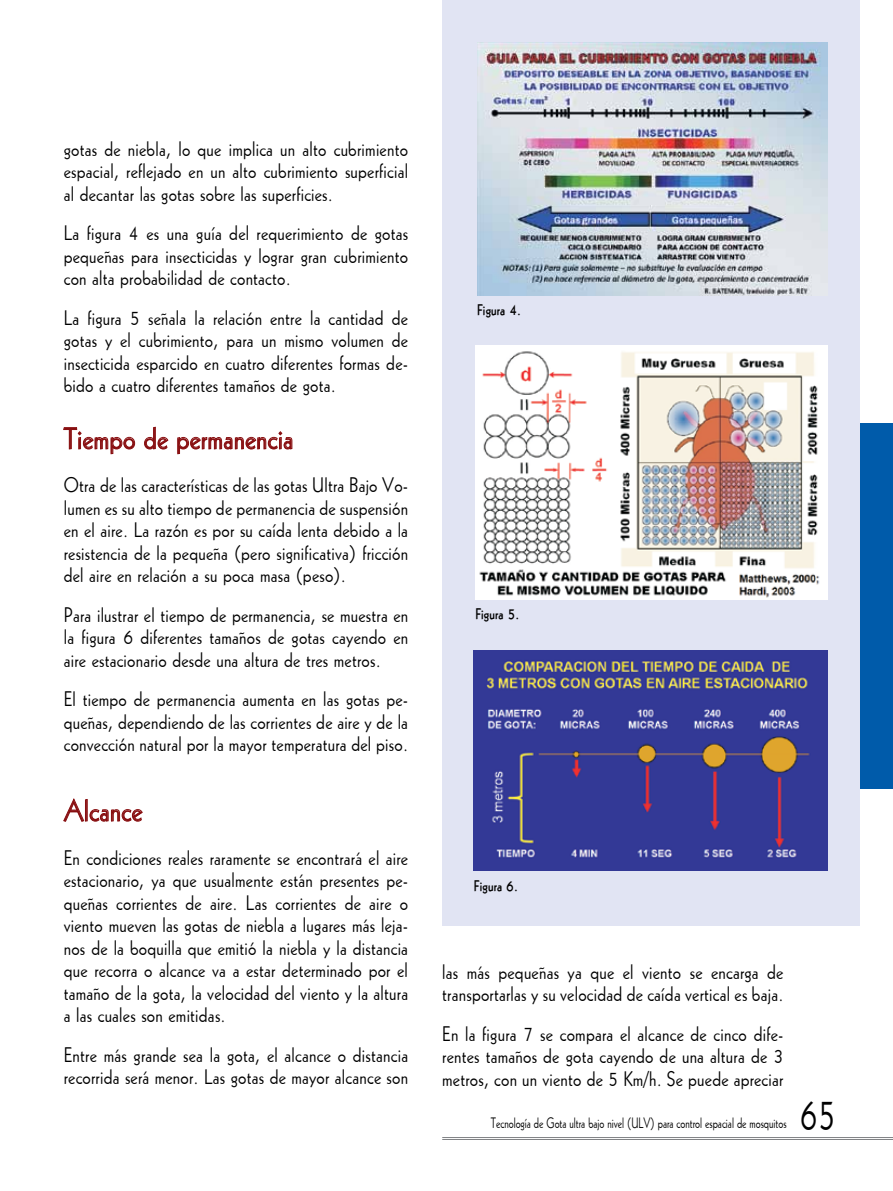
<style>
.page{position:relative;width:893px;height:1191px;background:#fff}
.page>*{position:absolute;margin:0;border:0;box-sizing:border-box;transform-origin:0 0}
.t1{font:45px "Geo 112 Thin Normal";color:#000}
.t2{font:30px "Geo 112 Thin Normal";letter-spacing:.01em;color:#880e10;scale:1.25 1}
.t3{font:21px/22.5px "Geo 112 Thin Normal";letter-spacing:.01em;color:#000;text-align:justify;scale:1.2 1}
.t4{font:15px "Geo 112 Thin Normal";color:#000}
.t5{font:100 15px "Geo 112";letter-spacing:.01em;color:#000;scale:1.25 1}
</style>
<div class="page">
<hr style="left:442px;top:1139px;width:451px;height:1px;background:#808285">
<hr style="left:442px;top:1137px;width:451px;height:1px;background:#808285">
<div style="left:850px;top:423px;width:43px;height:365px;background:#005baa"></div>
<svg style="left:63px;top:427px;width:72px;height:27px"></svg>
<svg style="left:144px;top:426px;width:25px;height:24px"></svg>
<svg style="left:177px;top:431px;width:116px;height:23px"></svg>
<svg style="left:63px;top:798px;width:80px;height:24px"></svg>
<div style="left:442px;top:0;width:418px;height:926px;background:#e1e4f3"></div>
<img style="left:477px;top:43px;width:350px;height:253px">
<img style="left:474px;top:650px;width:353px;height:221px">
<img style="left:475px;top:345px;width:352px;height:255px">
<p class="t3" style="left:64px;top:134px;width:288px">gotas de niebla, lo que implica un alto cubrimiento espacial, reflejado en un alto cubrimiento superficial al decantar las gotas sobre las superficies.</p>
<p class="t3" style="left:64px;top:218px;width:288px">La figura 4 es una guía del requerimiento de gotas pequeñas para insecticidas y lograr gran cubrimiento con alta probabilidad de contacto.</p>
<p class="t3" style="left:64px;top:303px;width:289px">La figura 5 señala la relación entre la cantidad de gotas y el cubrimiento, para un mismo volumen de insecticida esparcido en cuatro diferentes formas de&shy;bido a cuatro diferentes tamaños de gota.</p>
<h2 class="t2" style="left:64px;top:411px;width:185px">Tiempo de permanencia</h2>
<p class="t3" style="left:64px;top:470px;width:289px">Otra de las características de las gotas Ultra Bajo Vo&shy;lumen es su alto tiempo de permanencia de suspensión en el aire. La razón es por su caída lenta debido a la resistencia de la pequeña (pero significativa) fricción del aire en relación a su poca masa (peso).</p>
<p class="t3" style="left:64px;top:600px;width:288px">Para ilustrar el tiempo de permanencia, se muestra en la figura 6 diferentes tamaños de gotas cayendo en aire estacionario desde una altura de tres metros.</p>
<p class="t3" style="left:64px;top:684px;width:289px">El tiempo de permanencia aumenta en las gotas pe&shy;queñas, dependiendo de las corrientes de aire y de la convección natural por la mayor temperatura del piso.</p>
<h2 class="t2" style="left:64px;top:783px;width:64px">Alcance</h2>
<p class="t3" style="left:64px;top:842px;width:289px">En condiciones reales raramente se encontrará el aire estacionario, ya que usualmente están presentes pe&shy;queñas corrientes de aire. Las corrientes de aire o viento mueven las gotas de niebla a lugares más leja&shy;nos de la boquilla que emitió la niebla y la distancia que recorra o alcance va a estar determinado por el tamaño de la gota, la velocidad del viento y la altura a las cuales son emitidas.</p>
<p class="t3" style="left:64px;top:1039px;width:288px">Entre más grande sea la gota, el alcance o distancia recorrida será menor. Las gotas de mayor alcance son</p>
<p class="t5" style="left:477px;top:296px;width:37px">Figura 4.</p>
<p class="t5" style="left:475px;top:600px;width:37px">Figura 5.</p>
<p class="t5" style="left:474px;top:872px;width:37px">Figura 6.</p>
<p class="t3" style="left:442px;top:957px;width:286px">las más pequeñas ya que el viento se encarga de transportarlas y su velocidad de caída vertical es baja.</p>
<p class="t3" style="left:442px;top:1019px;width:286px">En la figura 7 se compara el alcance de cinco dife&shy;rentes tamaños de gota cayendo de una altura de 3 metros, con un viento de 5 Km/h. Se puede apreciar</p>
<p class="t4" style="left:491px;top:1109px;width:297px">Tecnología de Gota ultra bajo nivel (ULV) para control espacial de mosquitos</p>
<h1 class="t1" style="left:799px;top:1073px;width:38px">65</h1>
</div>
